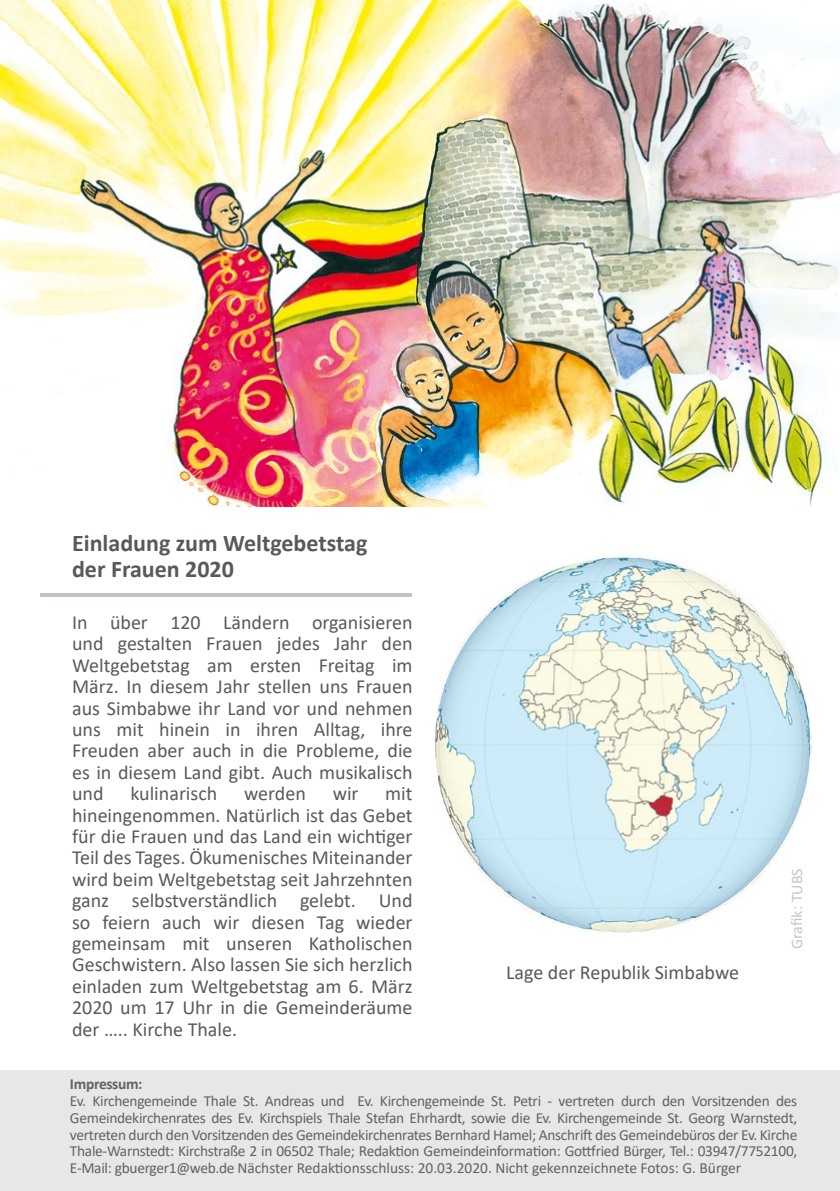
<style>
.page{position:relative;width:840px;height:1191px;background:#fff}
.page>*{position:absolute;margin:0;border:0;box-sizing:border-box;transform-origin:0 0}
.t1{font:700 24px/26px "Calibri";color:#5a585b}
.t2{font:20px/21.4px "Calibri";color:#5a595b;text-align:justify}
.t3{font:16px "Calibri";color:#c5c6c7}
.t4{font:15.4px/16.8px "Calibri";color:#626361;text-align:justify}
.t5{font:700 15.4px "Calibri";letter-spacing:-.02em;color:#626361}
</style>
<div class="page">
<div style="left:0;top:1070px;width:839px;height:121px;background:#e7e7e7"></div>
<hr style="left:40px;top:593px;width:371px;height:4px;background:#c0c3c6">
<img style="left:0;top:0;width:839px;height:506px">
<img style="left:435px;top:556px;width:376px;height:377px">
<p class="t1" style="left:72px;top:530px;width:297px">Einladung zum Weltgebetstag der Frauen 2020</p>
<p class="t2" style="left:72px;top:611px;width:342px">In über 120 Ländern organisieren und gestalten Frauen jedes Jahr den Weltgebetstag am ersten Freitag im März. In diesem Jahr stellen uns Frauen aus Simbabwe ihr Land vor und nehmen uns mit hinein in ihren Alltag, ihre Freuden aber auch in die Probleme, die es in diesem Land gibt. Auch musikalisch und</p>
<p class="t2" style="left:130px;top:782px;width:88px">kulinarisch</p>
<p class="t2" style="left:244px;top:782px;width:63px">werden</p>
<p class="t2" style="left:332px;top:782px;width:27px">wir</p>
<p class="t2" style="left:72px;top:782px;width:342px;text-indent:313px">mit hineingenommen. Natürlich ist das Gebet für die Frauen und das Land ein wichtiger Teil des Tages. Ökumenisches Miteinander wird beim Weltgebetstag seit Jahrzehnten ganz selbstverständlich gelebt. Und so feiern auch wir diesen Tag wieder gemeinsam mit unseren Katholischen Geschwistern. Also lassen Sie sich herzlich einladen zum Weltgebetstag am 6. März 2020 um 17 Uhr in die Gemeinderäume der ….. Kirche Thale.</p>
<p class="t2" style="left:506px;top:961px;width:234px">Lage der Republik Simbabwe</p>
<p class="t3" style="left:785px;top:949px;width:82px;rotate:-90deg">Grafik: TUBS</p>
<p class="t5" style="left:70px;top:1073px;width:74px">Impressum:</p>
<p class="t4" style="left:70px;top:1092px;width:728px">Ev. Kirchengemeinde Thale St. Andreas und Ev. Kirchengemeinde St. Petri - vertreten durch den Vorsitzenden des Gemeindekirchenrates des Ev. Kirchspiels Thale Stefan Ehrhardt, sowie die Ev. Kirchengemeinde St. Georg Warnstedt, vertreten durch den Vorsitzenden des Gemeindekirchenrates Bernhard Hamel; Anschrift des Gemeindebüros der Ev. Kirche Thale-Warnstedt: Kirchstraße 2 in 06502 Thale; Redaktion Gemeindeinformation: Gottfried Bürger, Tel.: 03947/7752100, E-Mail: gbuerger1@web.de Nächster Redaktionsschluss: 20.03.2020. Nicht gekennzeichnete Fotos: G. Bürger</p>
</div>
